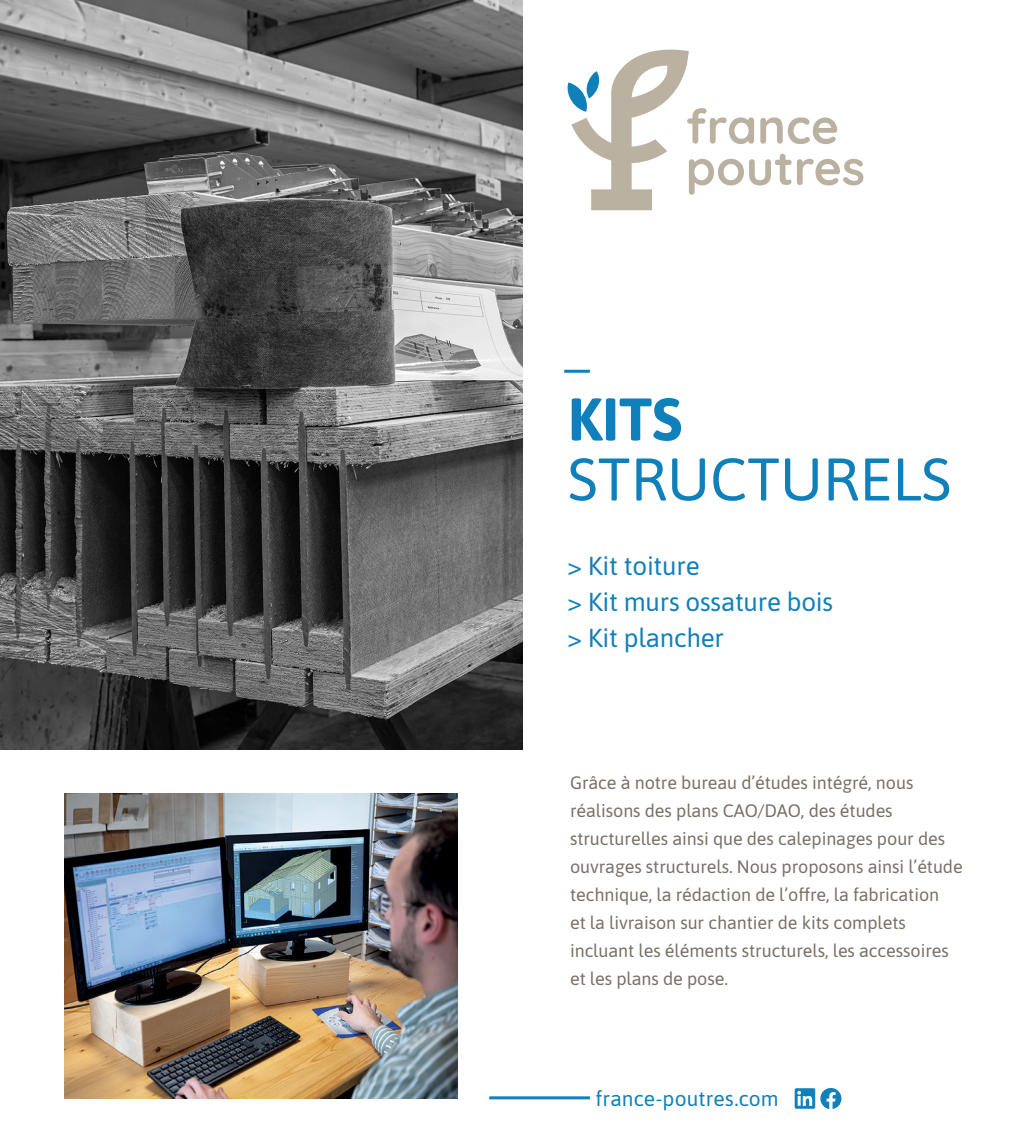
<style>
.page{position:relative;width:1021px;height:1134px;background:#fff}
.page>*{position:absolute;margin:0;border:0;box-sizing:border-box;transform-origin:0 0}
.t1{font:60px "Asap";color:#1080bb}
.t2{font:700 60px "Asap";color:#1080bb}
.t3{font:26px/36px "Asap";letter-spacing:-.01em;color:#1080bb}
.t4{font:21px "Asap";color:#1080bb}
.t5{font:18px/28px "Asap";letter-spacing:-.005em;color:#797067}
</style>
<div class="page">
<svg style="left:567px;top:49px;width:296px;height:161px"></svg>
<hr style="left:564px;top:370px;width:26px;height:3px;background:#1080bb">
<svg style="left:794px;top:1088px;width:47px;height:21px"></svg>
<hr style="left:489px;top:1096px;width:101px;height:3px;background:#1080bb">
<img style="left:64px;top:793px;width:394px;height:306px">
<img style="left:0;top:0;width:522px;height:749px">
<h1 class="t2" style="left:567px;top:377px;width:116px">KITS</h1>
<h1 class="t1" style="left:567px;top:438px;width:385px">STRUCTURELS</h1>
<h2 class="t3" style="left:567px;top:546px;width:267px">&gt; Kit toiture<br>&gt; Kit murs ossature bois &gt; Kit plancher</h2>
<p class="t5" style="left:570px;top:768px;width:394px">Grâce à notre bureau d’études intégré, nous réalisons des plans CAO/DAO, des études structurelles ainsi que des calepinages pour des ouvrages structurels. Nous proposons ainsi l’étude technique, la rédaction de l’offre, la fabrication<br>et la livraison sur chantier de kits complets incluant les éléments structurels, les accessoires et les plans de pose.</p>
<p class="t4" style="left:595px;top:1084px;width:185px">france-poutres.com</p>
</div>
